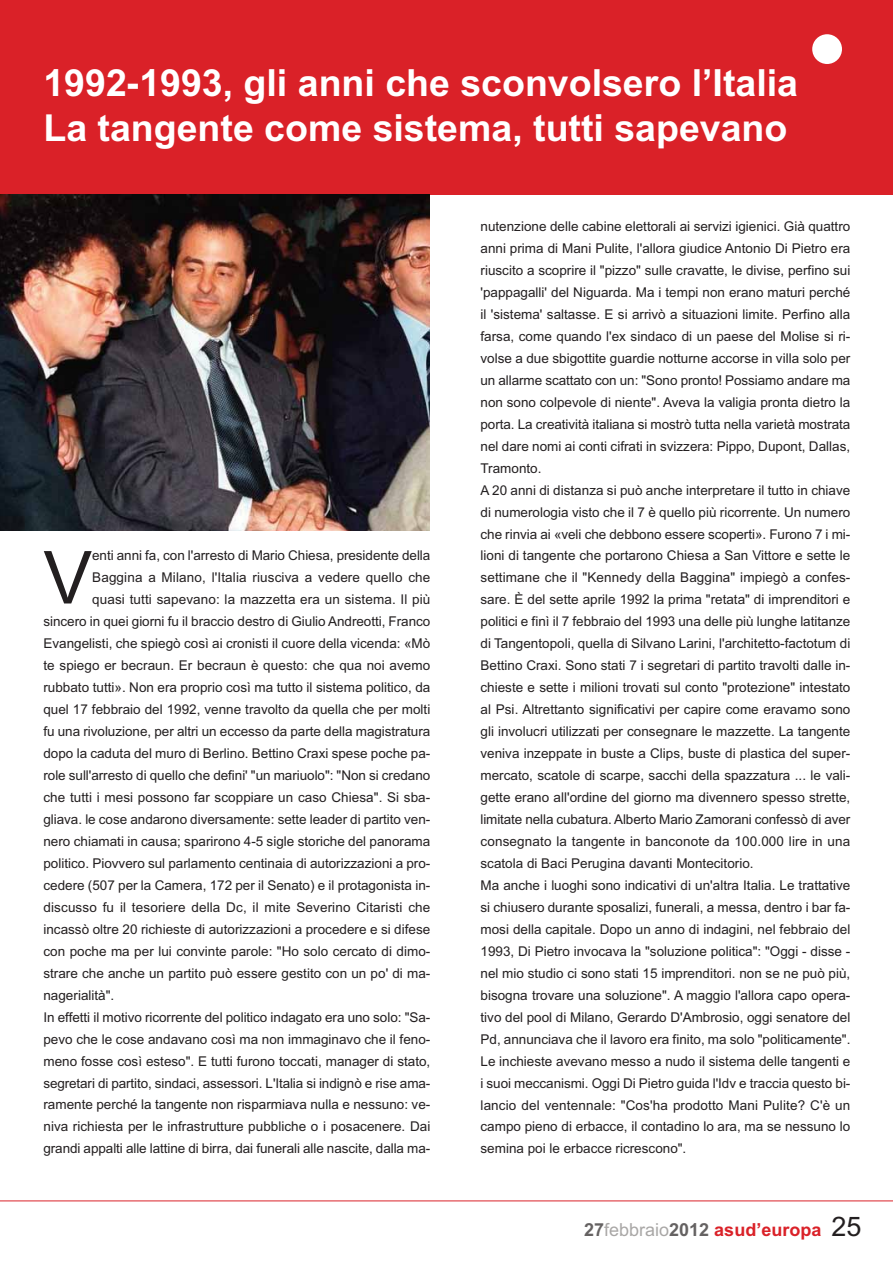
<style>
.page{position:relative;width:893px;height:1263px;background:#fff}
.page>*{position:absolute;margin:0;border:0;box-sizing:border-box;transform-origin:0 0}
.t1{font:73.2px "Arial";color:#231f20}
.t2{font:700 37.5px/45px "Arial";color:#fff}
.t3{font:700 18px "Arial";color:#da2128}
.t4{font:13.5px/21.9px "Arial";color:#231f20}
.s1{color:#656262}
.s2{font-weight:400;color:#a9a7a6}
.s3{font-weight:400;font-size:27px;color:#231f20}
</style>
<div class="page">
<div style="left:0;top:0;width:892px;height:194px;background:#da2128"></div>
<hr style="left:0;top:1201px;width:892px;height:1px;background:#da2128">
<div style="left:812px;top:34px;width:30px;height:30px;background:#fff;border-radius:50%"></div>
<img style="left:0;top:194px;width:429px;height:336px">
<h2 class="t2" style="left:43px;top:64px;width:756px">1992-1993, gli anni che sconvolsero l’Italia<br>La tangente come sistema, tutti sapevano</h2>
<h1 class="t1" style="left:43px;top:551px;width:50px">V</h1>
<p class="t4" style="left:92px;top:546px;width:339px">enti anni fa, con l'arresto di Mario Chiesa, presidente della</p>
<p class="t4" style="left:92px;top:568px;width:339px">Baggina a Milano, l'Italia riusciva a vedere quello che</p>
<p class="t4" style="left:92px;top:590px;width:340px">quasi tutti sapevano: la mazzetta era un sistema. Il più</p>
<p class="t4" style="left:43px;top:612px;width:388px">sincero in quei giorni fu il braccio destro di Giulio Andreotti, Franco</p>
<p class="t4" style="left:43px;top:634px;width:388px">Evangelisti, che spiegò così ai cronisti il cuore della vicenda: «Mò</p>
<p class="t4" style="left:43px;top:656px;width:388px">te spiego er becraun. Er becraun è questo: che qua noi avemo</p>
<p class="t4" style="left:43px;top:678px;width:388px">rubbato tutti». Non era proprio così ma tutto il sistema politico, da</p>
<p class="t4" style="left:43px;top:700px;width:388px">quel 17 febbraio del 1992, venne travolto da quella che per molti</p>
<p class="t4" style="left:43px;top:721px;width:388px">fu una rivoluzione, per altri un eccesso da parte della magistratura</p>
<p class="t4" style="left:43px;top:743px;width:388px">dopo la caduta del muro di Berlino. Bettino Craxi spese poche pa-</p>
<p class="t4" style="left:43px;top:765px;width:388px">role sull'arresto di quello che defini' "un mariuolo": "Non si credano</p>
<p class="t4" style="left:43px;top:787px;width:388px">che tutti i mesi possono far scoppiare un caso Chiesa". Si sba-</p>
<p class="t4" style="left:43px;top:809px;width:388px">gliava. le cose andarono diversamente: sette leader di partito ven-</p>
<p class="t4" style="left:43px;top:831px;width:388px">nero chiamati in causa; sparirono 4-5 sigle storiche del panorama</p>
<p class="t4" style="left:43px;top:853px;width:388px">politico. Piovvero sul parlamento centinaia di autorizzazioni a pro-</p>
<p class="t4" style="left:43px;top:875px;width:388px">cedere (507 per la Camera, 172 per il Senato) e il protagonista in-</p>
<p class="t4" style="left:43px;top:897px;width:388px">discusso fu il tesoriere della Dc, il mite Severino Citaristi che</p>
<p class="t4" style="left:43px;top:919px;width:388px">incassò oltre 20 richieste di autorizzazioni a procedere e si difese</p>
<p class="t4" style="left:43px;top:941px;width:388px">con poche ma per lui convinte parole: "Ho solo cercato di dimo-</p>
<p class="t4" style="left:43px;top:963px;width:388px">strare che anche un partito può essere gestito con un po' di ma-</p>
<p class="t4" style="left:43px;top:985px;width:72px">nagerialità".</p>
<p class="t4" style="left:43px;top:1007px;width:388px">In effetti il motivo ricorrente del politico indagato era uno solo: "Sa-</p>
<p class="t4" style="left:43px;top:1029px;width:388px">pevo che le cose andavano così ma non immaginavo che il feno-</p>
<p class="t4" style="left:43px;top:1051px;width:388px">meno fosse così esteso". E tutti furono toccati, manager di stato,</p>
<p class="t4" style="left:43px;top:1073px;width:388px">segretari di partito, sindaci, assessori. L'Italia si indignò e rise ama-</p>
<p class="t4" style="left:43px;top:1095px;width:388px">ramente perché la tangente non risparmiava nulla e nessuno: ve-</p>
<p class="t4" style="left:43px;top:1117px;width:388px">niva richiesta per le infrastrutture pubbliche o i posacenere. Dai</p>
<p class="t4" style="left:43px;top:1139px;width:388px">grandi appalti alle lattine di birra, dai funerali alle nascite, dalla ma-</p>
<p class="t4" style="left:480px;top:217px;width:371px">nutenzione delle cabine elettorali ai servizi igienici. Già quattro anni prima di Mani Pulite, l'allora giudice Antonio Di Pietro era riuscito a scoprire il "pizzo" sulle cravatte, le divise, perfino sui 'pappagalli' del Niguarda. Ma i tempi non erano maturi perché il 'sistema' saltasse. E si arrivò a situazioni limite. Perfino alla farsa, come quando l'ex sindaco di un paese del Molise si ri&shy;volse a due sbigottite guardie notturne accorse in villa solo per un allarme scattato con un: "Sono pronto! Possiamo andare ma non sono colpevole di niente". Aveva la valigia pronta dietro la porta. La creatività italiana si mostrò tutta nella varietà mostrata nel dare nomi ai conti cifrati in svizzera: Pippo, Dupont, Dallas, Tramonto.<br>A 20 anni di distanza si può anche interpretare il tutto in chiave di numerologia visto che il 7 è quello più ricorrente. Un numero che rinvia ai «veli che debbono essere scoperti». Furono 7 i mi&shy;lioni di tangente che portarono Chiesa a San Vittore e sette le settimane che il "Kennedy della Baggina" impiegò a confes&shy;sare. È del sette aprile 1992 la prima "retata" di imprenditori e politici e finì il 7 febbraio del 1993 una delle più lunghe latitanze di Tangentopoli, quella di Silvano Larini, l'architetto-factotum di Bettino Craxi. Sono stati 7 i segretari di partito travolti dalle in&shy;chieste e sette i milioni trovati sul conto "protezione" intestato al Psi. Altrettanto significativi per capire come eravamo sono gli involucri utilizzati per consegnare le mazzette. La tangente veniva inzeppate in buste a Clips, buste di plastica del super&shy;mercato, scatole di scarpe, sacchi della spazzatura ... le vali&shy;gette erano all'ordine del giorno ma divennero spesso strette, limitate nella cubatura. Alberto Mario Zamorani confessò di aver consegnato la tangente in banconote da 100.000 lire in una scatola di Baci Perugina davanti Montecitorio.<br>Ma anche i luoghi sono indicativi di un'altra Italia. Le trattative si chiusero durante sposalizi, funerali, a messa, dentro i bar fa&shy;mosi della capitale. Dopo un anno di indagini, nel febbraio del 1993, Di Pietro invocava la "soluzione politica": "Oggi - disse - nel mio studio ci sono stati 15 imprenditori. non se ne può più, bisogna trovare una soluzione". A maggio l'allora capo opera&shy;tivo del pool di Milano, Gerardo D'Ambrosio, oggi senatore del Pd, annunciava che il lavoro era finito, ma solo "politicamente".<br>Le inchieste avevano messo a nudo il sistema delle tangenti e i suoi meccanismi. Oggi Di Pietro guida l'Idv e traccia questo bi&shy;lancio del ventennale: "Cos'ha prodotto Mani Pulite? C'è un campo pieno di erbacce, il contadino lo ara, ma se nessuno lo semina poi le erbacce ricrescono".</p>
<h3 class="t3" style="left:584px;top:1223px;width:279px"><span class="s1">27</span><span class="s2">febbraio</span><span class="s1">2012</span> asud’europa <span class="s3">25</span></h3>
</div>
